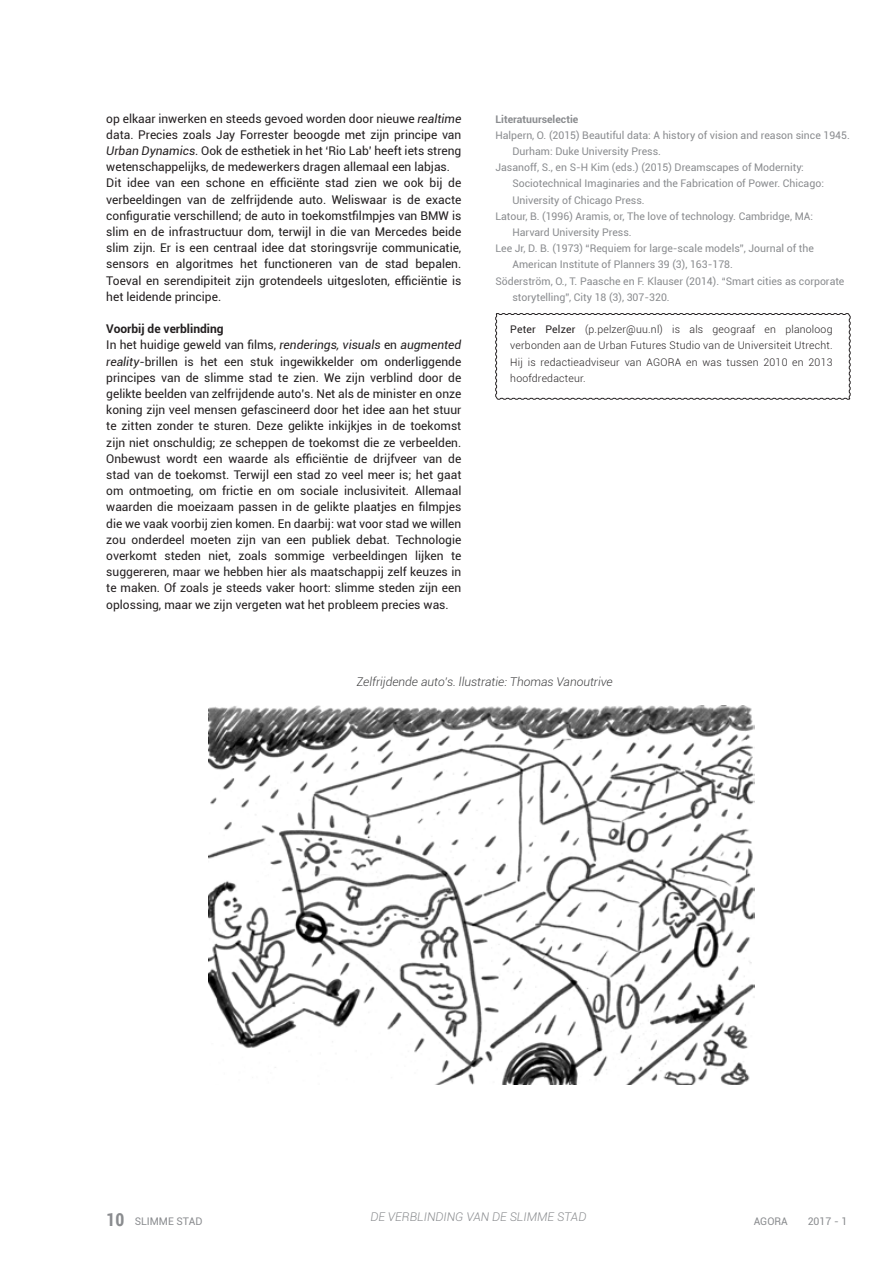
<style>
.page{position:relative;width:893px;height:1263px;background:#fff}
.page>*{position:absolute;margin:0;border:0;box-sizing:border-box;transform-origin:0 0}
.Body_article__DEZE_V{font:12px/16.2px "Roboto";color:#231f20;text-align:justify}
.t1{font:italic 300 12px "Roboto";color:#3e3e3f}
.t2{font:italic 300 12px "Roboto";color:#8a8c8f}
.Body_article__DEZE_V-2{font:700 12px "Roboto";color:#231f20}
.Literatuurselectie{font:10.5px/16.2px "Roboto";color:#8a8c8f}
.body_without_indent{font:300 10.5px/16.2px "Roboto";letter-spacing:.02em;color:#231f20;text-align:justify}
.Literatuurselectie-2{font:700 10.5px "Roboto";color:#8a8c8f}
.s1{font-style:italic}
.s2{font-weight:400}
.s3{font-family:"Roboto Condensed";font-weight:700;font-size:18px}
</style>
<div class="page">
<svg style="left:495px;top:313px;width:356px;height:87px"></svg>
<img style="left:208px;top:705px;width:547px;height:379px">
<p class="Body_article__DEZE_V" style="left:106px;top:110px;width:357px">op elkaar inwerken en steeds gevoed worden door nieuwe <span class="s1">realtime </span>data. Precies zoals Jay Forrester beoogde met zijn principe van <span class="s1">Urban Dynamics</span>. Ook de esthetiek in het ‘Rio Lab’ heeft iets streng wetenschappelijks, de medewerkers dragen allemaal een labjas.</p>
<p class="Body_article__DEZE_V" style="left:106px;top:174px;width:357px">Dit idee van een schone en efficiënte stad zien we ook bij de verbeeldingen van de zelfrijdende auto. Weliswaar is de exacte configuratie verschillend; de auto in toekomstfilmpjes van BMW is slim en de infrastructuur dom, terwijl in die van Mercedes beide slim zijn. Er is een centraal idee dat storingsvrije communicatie, sensors en algoritmes het functioneren van de stad bepalen.<br>Toeval en serendipiteit zijn grotendeels uitgesloten, efficiëntie is het leidende principe.</p>
<p class="Body_article__DEZE_V-2" style="left:106px;top:320px;width:119px">Voorbij de verblinding</p>
<p class="Body_article__DEZE_V" style="left:106px;top:336px;width:357px">In het huidige geweld van films, <span class="s1">renderings, visuals</span> en <span class="s1">augmented reality</span>-brillen is het een stuk ingewikkelder om onderliggende principes van de slimme stad te zien. We zijn verblind door de gelikte beelden van zelfrijdende auto’s. Net als de minister en onze koning zijn veel mensen gefascineerd door het idee aan het stuur te zitten zonder te sturen. Deze gelikte inkijkjes in de toekomst zijn niet onschuldig; ze scheppen de toekomst die ze verbeelden.<br>Onbewust wordt een waarde als efficiëntie de drijfveer van de stad van de toekomst. Terwijl een stad zo veel meer is; het gaat om ontmoeting, om frictie en om sociale inclusiviteit. Allemaal waarden die moeizaam passen in de gelikte plaatjes en filmpjes die we vaak voorbij zien komen. En daarbij: wat voor stad we willen zou onderdeel moeten zijn van een publiek debat. Technologie overkomt steden niet, zoals sommige verbeeldingen lijken te suggereren, maar we hebben hier als maatschappij zelf keuzes in te maken. Of zoals je steeds vaker hoort: slimme steden zijn een oplossing, maar we zijn vergeten wat het probleem precies was.</p>
<p class="Literatuurselectie-2" style="left:495px;top:111px;width:84px">Literatuurselectie</p>
<p class="Literatuurselectie" style="left:512px;top:126px;width:339px;text-indent:-17px">Halpern, O. (2015) Beautiful data: A history of vision and reason since 1945.<br>Durham: Duke University Press.</p>
<p class="Literatuurselectie" style="left:512px;top:159px;width:313px;text-indent:-17px">Jasanoff, S., en S-H Kim (eds.) (2015) Dreamscapes of Modernity:<br>Sociotechnical Imaginaries and the Fabrication of Power. Chicago:<br>University of Chicago Press.</p>
<p class="Literatuurselectie" style="left:512px;top:207px;width:302px;text-indent:-17px">Latour, B. (1996) Aramis, or, The love of technology. Cambridge, MA:<br>Harvard University Press.</p>
<p class="Literatuurselectie" style="left:512px;top:240px;width:303px;text-indent:-17px">Lee Jr, D. B. (1973) “Requiem for large-scale models”, Journal of the<br>American Institute of Planners 39 (3), 163-178.</p>
<p class="Literatuurselectie" style="left:512px;top:272px;width:334px;text-indent:-17px">Söderström, O., T. Paasche en F. Klauser (2014). “Smart cities as corporate storytelling”, City 18 (3), 307-320.</p>
<p class="body_without_indent" style="left:510px;top:321px;width:324px"><span class="s2">Peter Pelzer</span> (p.pelzer@uu.nl) is als geograaf en planoloog verbonden aan de Urban Futures Studio van de Universiteit Utrecht.<br>Hij is redactieadviseur van AGORA en was tussen 2010 en 2013 hoofdredacteur.</p>
<p class="t1" style="left:357px;top:674px;width:257px">Zelfrijdende auto’s. llustratie: Thomas Vanoutrive</p>
<p class="t2" style="left:370px;top:1208px;width:218px">DE VERBLINDING VAN DE SLIMME STAD</p>
<p class="Literatuurselectie" style="left:106px;top:1213px;width:98px"><span class="s3">10</span> SLIMME STAD</p>
<p class="Literatuurselectie" style="left:754px;top:1213px;width:36px">AGORA</p>
<p class="Literatuurselectie" style="left:808px;top:1213px;width:41px">2017 - 1</p>
</div>
